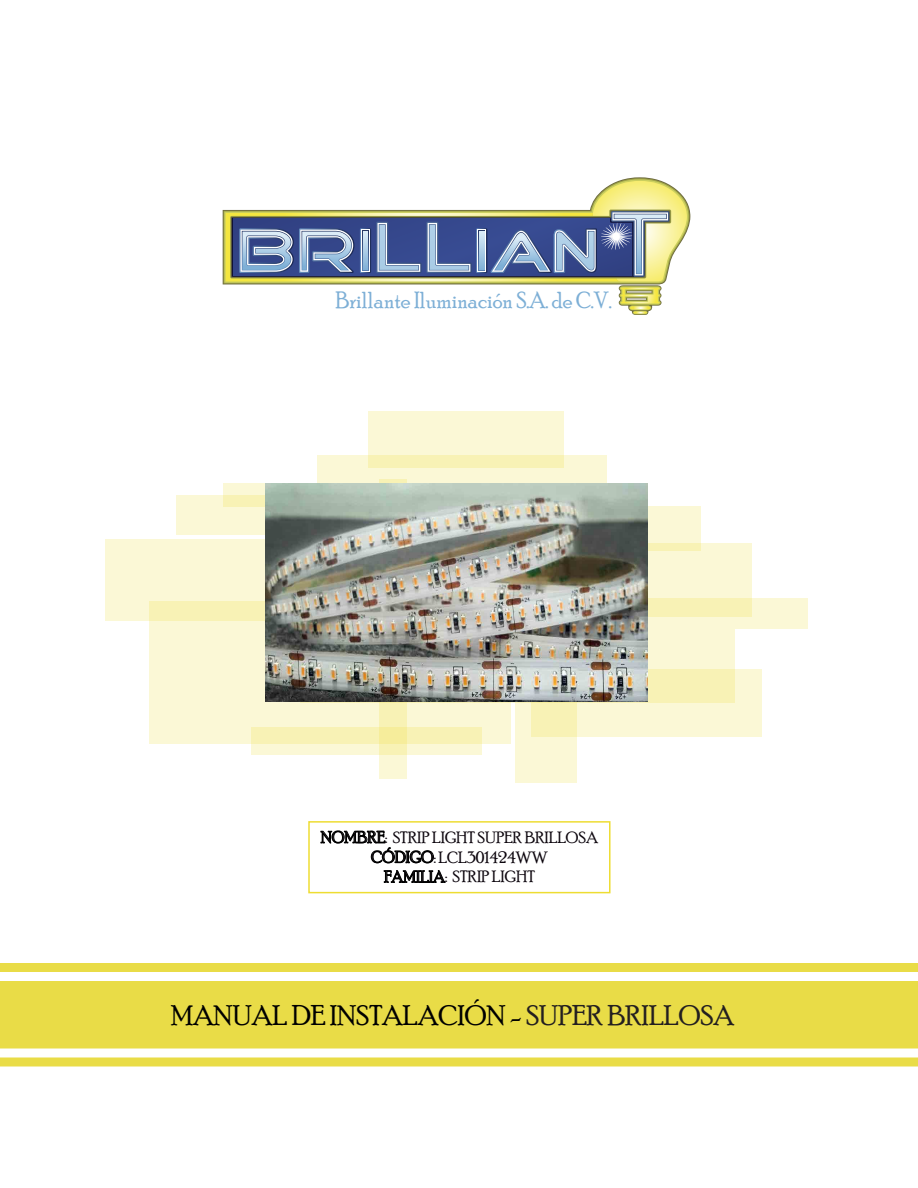
<style>
.page{position:relative;width:918px;height:1188px;background:#fff}
.page>*{position:absolute;margin:0;border:0;box-sizing:border-box;transform-origin:0 0}
.t1{font:28.5px "Poor Richard";color:#000}
.t2{font:23.55px "Poor Richard";color:#7dafd6;scale:.94 1}
.t3{font:16.5px/19.8px "Poor Richard";color:#0c050d;text-align:center}
.s1{color:#231f20}
</style>
<div class="page">
<svg style="left:224px;top:179px;width:465px;height:104px"></svg>
<svg style="left:226px;top:181px;width:461px;height:134px"></svg>
<div style="left:612px;top:233px;width:8px;height:7px;background:#fff;border-radius:50%"></div>
<div style="left:105px;top:539px;width:435px;height:82px;background:#fbf8d6"></div>
<div style="left:481px;top:507px;width:219px;height:44px;background:#fbf8d6"></div>
<div style="left:176px;top:495px;width:187px;height:39px;background:#fbf8d6"></div>
<div style="left:300px;top:629px;width:435px;height:74px;background:#fbf8d6"></div>
<svg style="left:648px;top:543px;width:104px;height:56px;background:#faf7d3"></svg>
<svg style="left:149px;top:601px;width:361px;height:143px;background:#f8f5d0"></svg>
<div style="left:317px;top:456px;width:290px;height:116px;background:#fbf8d6"></div>
<div style="left:515px;top:484px;width:61px;height:299px;background:#fbf8d6"></div>
<svg style="left:380px;top:479px;width:27px;height:300px"></svg>
<svg style="left:531px;top:669px;width:231px;height:68px;background:#f8f3c7"></svg>
<svg style="left:648px;top:599px;width:160px;height:30px;background:#f9f5c9"></svg>
<svg style="left:251px;top:727px;width:231px;height:27px;background:#f8f3bd"></svg>
<svg style="left:223px;top:483px;width:202px;height:24px"></svg>
<svg style="left:368px;top:411px;width:196px;height:57px;background:#faf6ce"></svg>
<div style="left:0;top:981px;width:918px;height:67px;background:#e9dc47"></div>
<div style="left:0;top:1058px;width:918px;height:8px;background:#e9dc47"></div>
<div style="left:0;top:963px;width:918px;height:9px;background:#e9dc47"></div>
<img style="left:265px;top:484px;width:383px;height:217px">
<div style="left:308px;top:821px;width:303px;height:72px;border:2px solid #eedd32"></div>
<svg style="left:320px;top:830px;width:114px;height:34px"></svg>
<svg style="left:383px;top:870px;width:63px;height:13px"></svg>
<h2 class="t2" style="left:336px;top:286px;width:295px">Brillante Iluminación S.A. de C.V.</h2>
<p class="t3" style="left:321px;top:827px;width:279px">NOMBRE: STRIP LIGHT SUPER BRILLOSA<br>CÓDIGO: LCL301424WW<br>FAMILIA: STRIP LIGHT</p>
<h1 class="t1" style="left:171px;top:999px;width:564px">MANUAL DE INSTALACIÓN - <span class="s1">SUPER BRILLOSA</span></h1>
</div>
